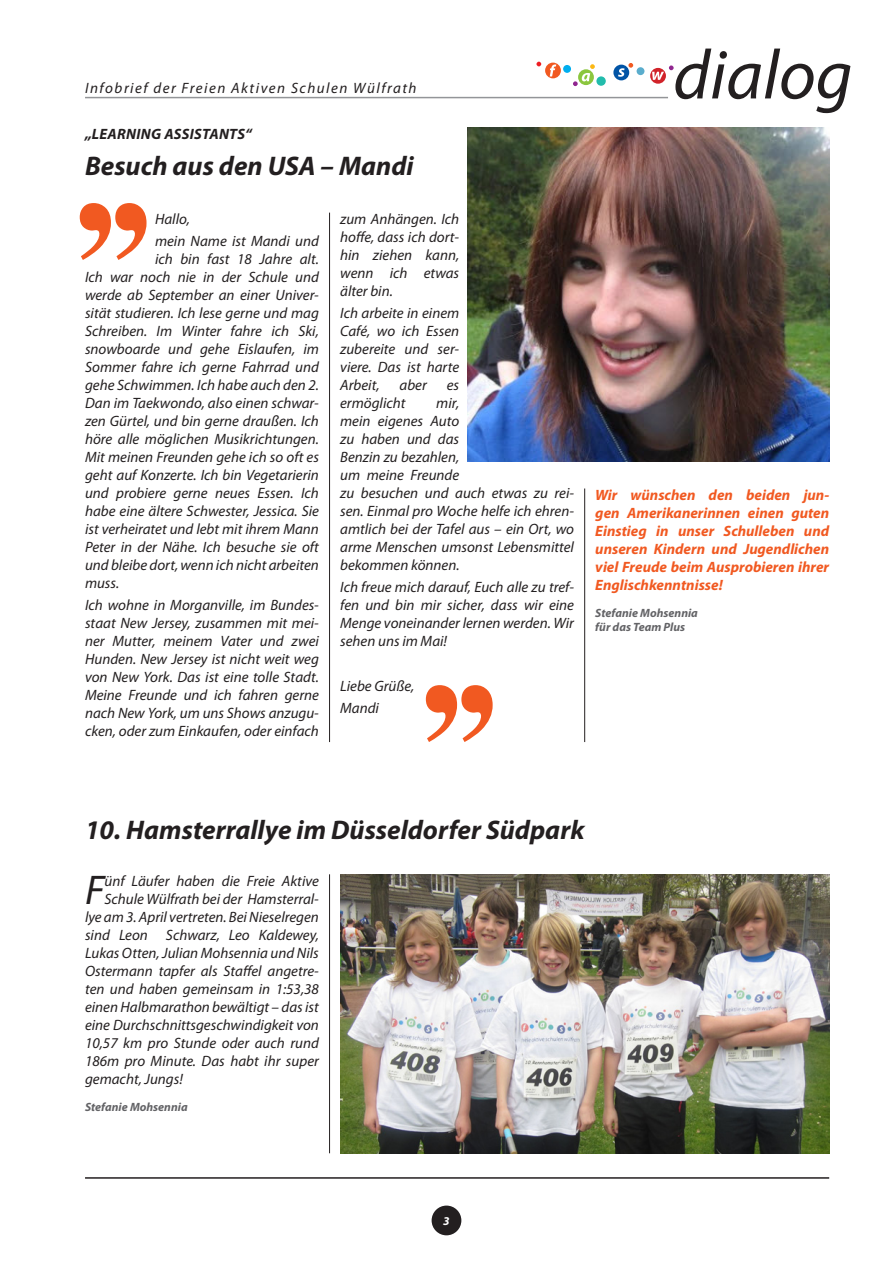
<style>
.page{position:relative;width:893px;height:1263px;background:#fff}
.page>*{position:absolute;margin:0;border:0;box-sizing:border-box;transform-origin:0 0}
.Grundschrift_initial{font:italic 41.7px "Myriad Pro";color:#231f20}
.headline_18{font:italic 700 27px "Myriad Pro";color:#231f20}
.Grundschrift{font:italic 15px/18px "Myriad Pro";color:#231f20;text-align:justify}
.Grundschrift_initial-2{font:italic 15px "Myriad Pro";color:#231f20}
.Grundschrift_fett{font:italic 700 15px/18px "Myriad Pro";color:#f15921;text-align:justify}
.Grundschrift-2{font:italic 15px "Myriad Pro";letter-spacing:.1em;color:#231f20}
.Subheadline_Versalie{font:italic 700 15px "Myriad Pro";letter-spacing:.02em;color:#231f20}
.Autor{font:italic 700 12px/14.4px "Myriad Pro";color:#636366}
.t1{font:italic 700 12px "Myriad Pro";color:#fff}
</style>
<div class="page">
<hr style="left:85px;top:97px;width:583px;height:1px;background:#939598">
<hr style="left:85px;top:1177px;width:744px;height:2px;background:#231f20">
<div style="left:432px;top:1205px;width:29px;height:30px;background:#231f20;border-radius:50%"></div>
<div style="left:637px;top:67px;width:7px;height:8px;background:#5aadcd;border-radius:50%"></div>
<svg style="left:545px;top:63px;width:16px;height:15px"></svg>
<div style="left:563px;top:65px;width:8px;height:8px;background:#00aeef;border-radius:50%"></div>
<svg style="left:536px;top:62px;width:5px;height:4px"></svg>
<svg style="left:550px;top:65px;width:6px;height:11px"></svg>
<svg style="left:596px;top:76px;width:10px;height:10px"></svg>
<svg style="left:573px;top:64px;width:22px;height:22px"></svg>
<div style="left:613px;top:65px;width:16px;height:15px;background:#0154a6;border-radius:50%"></div>
<svg style="left:618px;top:63px;width:15px;height:14px"></svg>
<svg style="left:650px;top:68px;width:16px;height:16px"></svg>
<svg style="left:652px;top:49px;width:198px;height:64px"></svg>
<hr style="left:584px;top:488px;width:1px;height:254px;background:#231f20">
<hr style="left:329px;top:213px;width:1px;height:529px;background:#231f20">
<hr style="left:329px;top:874px;width:1px;height:279px;background:#231f20">
<img style="left:468px;top:128px;width:361px;height:333px">
<svg style="left:80px;top:203px;width:67px;height:57px"></svg>
<svg style="left:426px;top:685px;width:67px;height:57px"></svg>
<img style="left:340px;top:874px;width:489px;height:279px">
<p class="Grundschrift-2" style="left:85px;top:78px;width:333px">Infobrief der Freien Aktiven Schulen Wülfrath</p>
<p class="Subheadline_Versalie" style="left:85px;top:124px;width:168px">„LEARNING ASSISTANTS“</p>
<p class="headline_18" style="left:85px;top:149px;width:330px">Besuch aus den USA – Mandi</p>
<p class="Grundschrift" style="left:155px;top:210px;width:36px">Hallo,</p>
<p class="Grundschrift" style="left:155px;top:232px;width:165px">mein Name ist Mandi und</p>
<p class="Grundschrift" style="left:155px;top:250px;width:165px">ich bin fast 18 Jahre alt.</p>
<p class="Grundschrift" style="left:85px;top:268px;width:235px">Ich war noch nie in der Schule und</p>
<p class="Grundschrift" style="left:85px;top:286px;width:235px">werde ab September an einer Univer-</p>
<p class="Grundschrift" style="left:85px;top:304px;width:235px">sität studieren. Ich lese gerne und mag</p>
<p class="Grundschrift" style="left:85px;top:322px;width:235px">Schreiben. Im Winter fahre ich Ski,</p>
<p class="Grundschrift" style="left:85px;top:340px;width:235px">snowboarde und gehe Eislaufen, im</p>
<p class="Grundschrift" style="left:85px;top:358px;width:235px">Sommer fahre ich gerne Fahrrad und</p>
<p class="Grundschrift" style="left:85px;top:376px;width:235px">gehe Schwimmen. Ich habe auch den 2.</p>
<p class="Grundschrift" style="left:85px;top:394px;width:235px">Dan im Taekwondo, also einen schwar-</p>
<p class="Grundschrift" style="left:85px;top:412px;width:235px">zen Gürtel, und bin gerne draußen. Ich</p>
<p class="Grundschrift" style="left:85px;top:430px;width:235px">höre alle möglichen Musikrichtungen.</p>
<p class="Grundschrift" style="left:85px;top:448px;width:235px">Mit meinen Freunden gehe ich so oft es</p>
<p class="Grundschrift" style="left:85px;top:466px;width:235px">geht auf Konzerte. Ich bin Vegetarierin</p>
<p class="Grundschrift" style="left:85px;top:484px;width:235px">und probiere gerne neues Essen. Ich</p>
<p class="Grundschrift" style="left:85px;top:502px;width:235px">habe eine ältere Schwester, Jessica. Sie</p>
<p class="Grundschrift" style="left:85px;top:520px;width:235px">ist verheiratet und lebt mit ihrem Mann</p>
<p class="Grundschrift" style="left:85px;top:538px;width:235px">Peter in der Nähe. Ich besuche sie oft</p>
<p class="Grundschrift" style="left:85px;top:556px;width:235px">und bleibe dort, wenn ich nicht arbeiten</p>
<p class="Grundschrift" style="left:85px;top:574px;width:36px">muss.</p>
<p class="Grundschrift" style="left:85px;top:596px;width:235px">Ich wohne in Morganville, im Bundes&shy;staat New Jersey, zusammen mit mei&shy;ner Mutter, meinem Vater und zwei Hunden. New Jersey ist nicht weit weg von New York. Das ist eine tolle Stadt.<br>Meine Freunde und ich fahren gerne nach New York, um uns Shows anzugu&shy;cken, oder zum Einkaufen, oder einfach</p>
<p class="Grundschrift" style="left:340px;top:210px;width:121px">zum Anhängen. Ich hoffe, dass ich dort&shy;hin ziehen kann, wenn ich etwas älter bin.</p>
<p class="Grundschrift" style="left:340px;top:304px;width:121px">Ich arbeite in einem Café, wo ich Essen zubereite und ser&shy;viere. Das ist harte Arbeit,</p>
<p class="Grundschrift" style="left:400px;top:376px;width:29px">aber</p>
<p class="Grundschrift" style="left:447px;top:376px;width:14px">es</p>
<p class="Grundschrift" style="left:340px;top:394px;width:67px">ermöglicht</p>
<p class="Grundschrift" style="left:340px;top:394px;width:235px;text-align:left;text-indent:96px">mir,<br>mein eigenes Auto<br>zu haben und das<br>Benzin zu bezahlen,<br>um meine Freunde<br>zu besuchen und auch etwas zu rei&shy;sen. Einmal pro Woche helfe ich ehren&shy;amtlich bei der Tafel aus – ein Ort, wo arme Menschen umsonst Lebensmittel bekommen können.</p>
<p class="Grundschrift" style="left:340px;top:578px;width:235px">Ich freue mich darauf, Euch alle zu tref&shy;fen und bin mir sicher, dass wir eine Menge voneinander lernen werden. Wir sehen uns im Mai!</p>
<p class="Grundschrift" style="left:340px;top:677px;width:76px">Liebe Grüße,</p>
<p class="Grundschrift" style="left:340px;top:699px;width:40px">Mandi</p>
<p class="Grundschrift_fett" style="left:595px;top:485px;width:235px">Wir wünschen den beiden jun&shy;gen Amerikanerinnen einen guten Einstieg in unser Schulleben und unseren Kindern und Jugendlichen viel Freude beim Ausprobieren ihrer Englischkenntnisse!</p>
<p class="Autor" style="left:595px;top:605px;width:104px">Stefanie Mohsennia für das Team Plus</p>
<p class="headline_18" style="left:85px;top:812px;width:501px">10. Hamsterrallye im Düsseldorfer Südpark</p>
<p class="Grundschrift_initial" style="left:85px;top:864px;width:21px">F</p>
<p class="Grundschrift_initial-2" style="left:104px;top:871px;width:216px">ünf Läufer haben die Freie Aktive</p>
<p class="Grundschrift_initial-2" style="left:104px;top:889px;width:216px">Schule Wülfrath bei der Hamsterral-</p>
<p class="Grundschrift_initial-2" style="left:85px;top:907px;width:235px">lye am 3. April vertreten. Bei Nieselregen</p>
<p class="Grundschrift_initial-2" style="left:85px;top:925px;width:235px">sind Leon Schwarz, Leo Kaldewey,</p>
<p class="Grundschrift_initial-2" style="left:85px;top:943px;width:235px">Lukas Otten, Julian Mohsennia und Nils</p>
<p class="Grundschrift_initial-2" style="left:85px;top:961px;width:235px">Ostermann tapfer als Staffel angetre-</p>
<p class="Grundschrift_initial-2" style="left:85px;top:979px;width:235px">ten und haben gemeinsam in 1:53,38</p>
<p class="Grundschrift_initial-2" style="left:85px;top:997px;width:235px">einen Halbmarathon bewältigt – das ist</p>
<p class="Grundschrift_initial-2" style="left:85px;top:1015px;width:235px">eine Durchschnittsgeschwindigkeit von</p>
<p class="Grundschrift_initial-2" style="left:85px;top:1033px;width:235px">10,57 km pro Stunde oder auch rund</p>
<p class="Grundschrift_initial-2" style="left:85px;top:1051px;width:235px">186m pro Minute. Das habt ihr super</p>
<p class="Grundschrift_initial-2" style="left:85px;top:1069px;width:99px">gemacht, Jungs!</p>
<p class="Autor" style="left:85px;top:1099px;width:104px">Stefanie Mohsennia</p>
<p class="t1" style="left:443px;top:1213px;width:8px">3</p>
</div>
